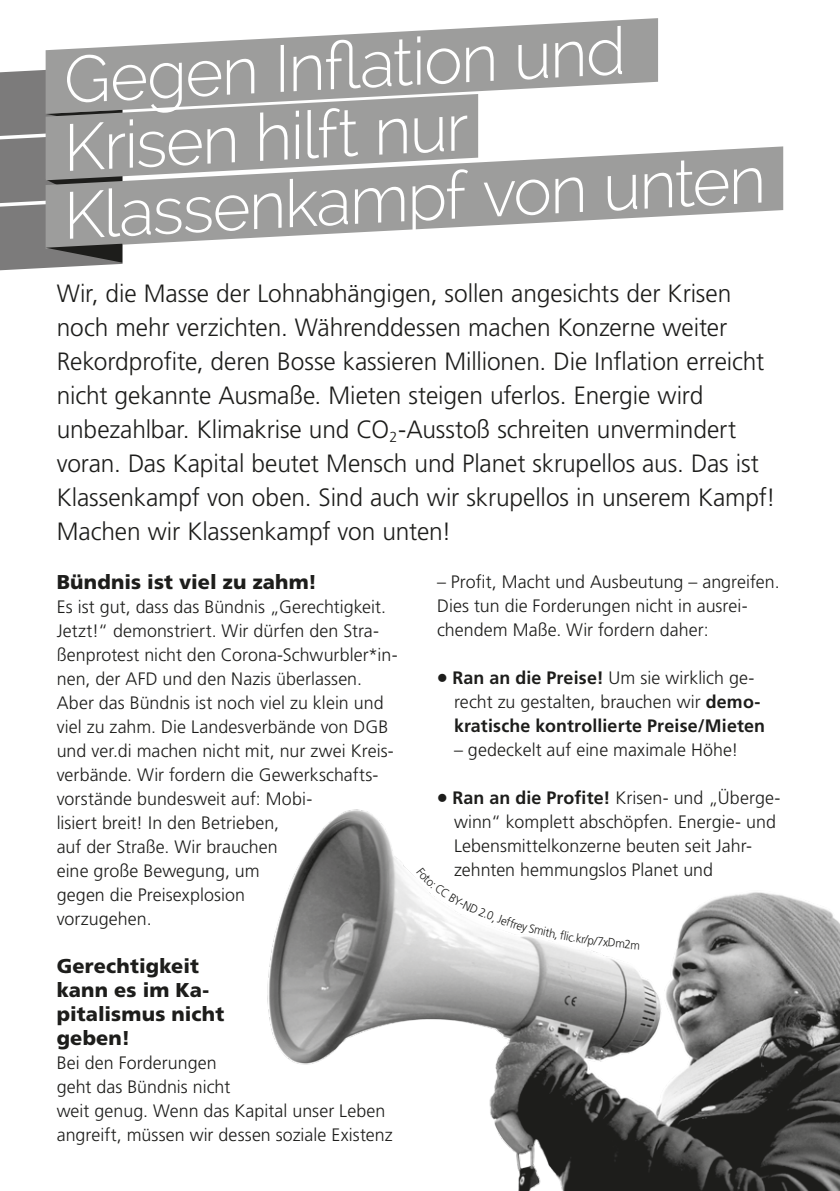
<style>
.page{position:relative;width:840px;height:1191px;background:#fff}
.page>*{position:absolute;margin:0;border:0;box-sizing:border-box;transform-origin:0 0}
.t1{font:300 66px/67.8px "Raleway";color:#fff}
.t2{font:300 25px/34px "Frutiger LT Std";letter-spacing:-.005em;color:#1d1d1b}
.t3{font:900 20px/24px "Frutiger LT Std";letter-spacing:.005em;color:#1d1d1b}
.t4{font:300 18px/24px "Frutiger LT Std";letter-spacing:.005em;color:#1d1d1b}
.t5{font:700 18px/24px "Frutiger LT Std";letter-spacing:.01em;color:#1d1d1b}
.s1{font-weight:300}
.s2{font-weight:700}
</style>
<div class="page">
<svg style="left:46px;top:18px;width:611px;height:96px;fill:#9d9d9c"></svg>
<svg style="left:478px;top:146px;width:304px;height:80px;fill:#9d9d9c"></svg>
<svg style="left:0;top:66px;width:478px;height:204px"></svg>
<img style="left:267px;top:809px;width:572px;height:382px">
<svg style="left:416px;top:867px;width:223px;height:82px"></svg>
<h1 class="t1" style="left:54px;top:46px;width:704px;rotate:-3deg">Gegen Infl ation und<br>Krisen hilft nur<br>Klassenkampf von unten</h1>
<p class="t2" style="left:57px;top:277px;width:720px">Wir, die Masse der Lohnabhängigen, sollen angesichts der Krisen noch mehr verzichten. Währenddessen machen Konzerne weiter Rekordprofite, deren Bosse kassieren Millionen. Die Inflation erreicht nicht gekannte Ausmaße. Mieten steigen uferlos. Energie wird unbezahlbar. Klimakrise und CO<sub>2</sub>-Ausstoß schreiten unvermindert voran. Das Kapital beutet Mensch und Planet skrupellos aus. Das ist Klassenkampf von oben. Sind auch wir skrupellos in unserem Kampf!<br>Machen wir Klassenkampf von unten!</p>
<p class="t3" style="left:57px;top:570px;width:262px">Bündnis ist viel zu zahm!</p>
<p class="t4" style="left:57px;top:595px;width:342px">Es ist gut, dass das Bündnis „Gerechtigkeit.<br>Jetzt!“ demonstriert. Wir dürfen den Stra&shy;ßenprotest nicht den Corona-Schwurbler*in&shy;nen, der AFD und den Nazis überlassen.<br>Aber das Bündnis ist noch viel zu klein und viel zu zahm. Die Landesverbände von DGB und ver.di machen nicht mit, nur zwei Kreis&shy;verbände. Wir fordern die Gewerkschafts&shy;vorstände bundesweit auf: Mobi-<br>lisiert breit! In den Betrieben,<br>auf der Straße. Wir brauchen<br>eine große Bewegung, um<br>gegen die Preisexplosion<br>vorzugehen.</p>
<p class="t3" style="left:57px;top:954px;width:169px">Gerechtigkeit kann es im Ka&shy;pitalismus nicht geben!</p>
<p class="t4" style="left:57px;top:1051px;width:337px">Bei den Forderungen<br>geht das Bündnis nicht<br>weit genug. Wenn das Kapital unser Leben angreift, müssen wir dessen soziale Existenz</p>
<p class="t4" style="left:437px;top:570px;width:344px">– Profit, Macht und Ausbeutung – angreifen.<br>Dies tun die Forderungen nicht in ausrei&shy;chendem Maße. Wir fordern daher:</p>
<p class="t5" style="left:454px;top:665px;width:312px;text-indent:-17px">● Ran an die Preise! <span class="s1">Um sie wirklich ge&shy;recht zu gestalten, brauchen wir</span> demo&shy;kratische kontrollierte Preise/Mieten</p>
<p class="t4" style="left:454px;top:738px;width:286px">– gedeckelt auf eine maximale Höhe!</p>
<p class="t4" style="left:454px;top:786px;width:328px;text-indent:-17px">● <span class="s2">Ran an die Profite!</span> Krisen- und „Überge&shy;winn“ komplett abschöpfen. Energie- und Lebensmittelkonzerne beuten seit Jahr&shy;zehnten hemmungslos Planet und</p>
</div>
